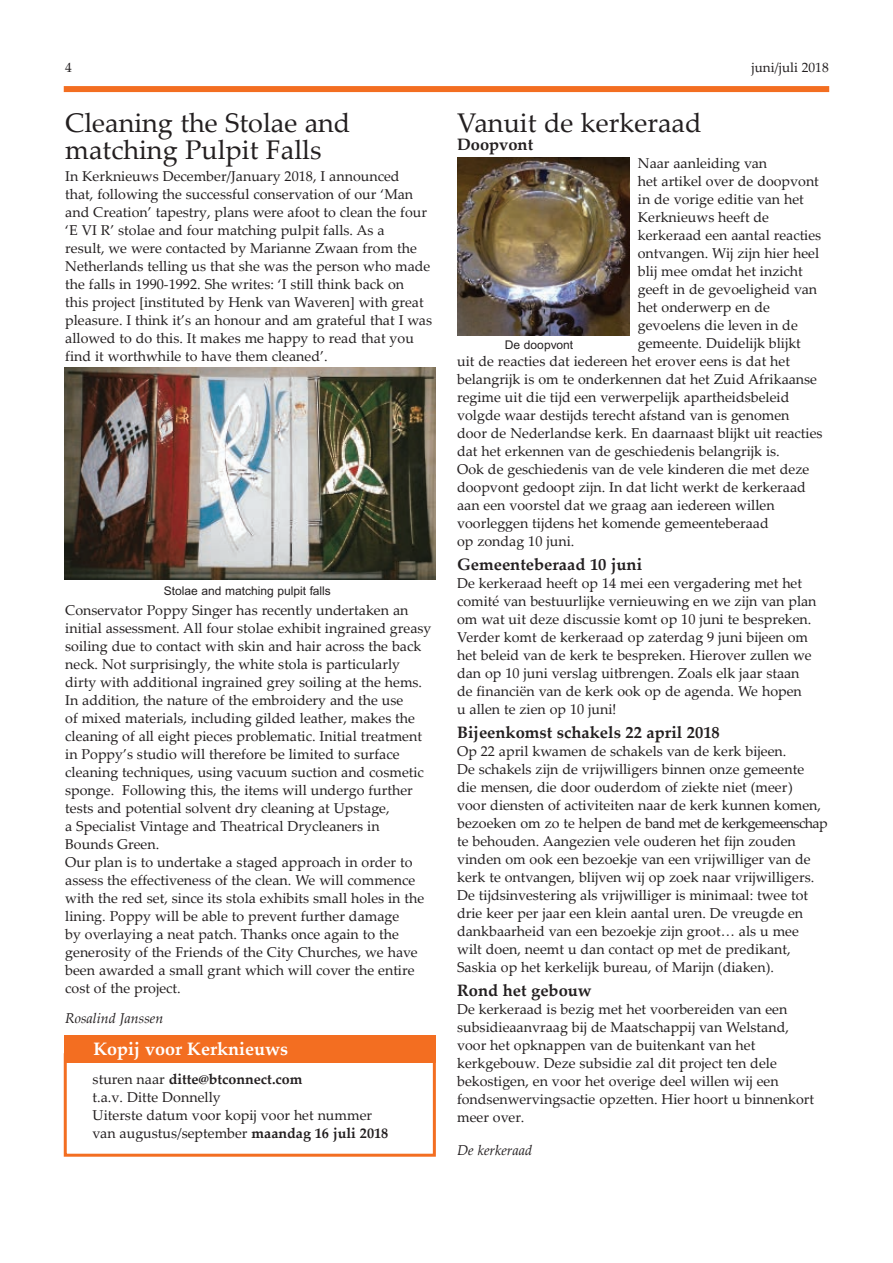
<style>
.page{position:relative;width:893px;height:1263px;background:#fff}
.page>*{position:absolute;margin:0;border:0;box-sizing:border-box;transform-origin:0 0}
.t1{font:27px/27px "Palatino Linotype";color:#231f20}
.t2{font:700 18px "Palatino Linotype";color:#fff}
.t3{font:700 16.5px "Palatino Linotype";color:#231f20}
.t4{font:14.25px/18px "Palatino Linotype";color:#231f20}
.t5{font:italic 14.25px "Palatino Linotype";color:#231f20}
.t6{font:13.5px "Palatino Linotype";color:#231f20}
.t7{font:12px "Arial";color:#231f20}
.s1{font-weight:700}
</style>
<div class="page">
<div style="left:64px;top:86px;width:765px;height:6px;background:#f36e21"></div>
<div style="left:64px;top:1053px;width:372px;height:104px;background:#fff;border:3px solid #f36e21"></div>
<div style="left:64px;top:1035px;width:372px;height:27px;background:#f36e21"></div>
<img style="left:64px;top:368px;width:372px;height:211px">
<img style="left:457px;top:157px;width:172px;height:178px">
<p class="t6" style="left:65px;top:57px;width:8px">4</p>
<p class="t6" style="left:751px;top:57px;width:79px">juni/juli 2018</p>
<h1 class="t1" style="left:65px;top:108px;width:287px">Cleaning the Stolae and matching Pulpit Falls</h1>
<p class="t4" style="left:65px;top:167px;width:368px">In Kerknieuws December/January 2018, I announced<br>that, following the successful conservation of our ‘Man and Creation’ tapestry, plans were afoot to clean the four ‘E VI R’ stolae and four matching pulpit falls. As a<br>result, we were contacted by Marianne Zwaan from the Netherlands telling us that she was the person who made the falls in 1990-1992. She writes: ‘I still think back on<br>this project [instituted by Henk van Waveren] with great pleasure. I think it’s an honour and am grateful that I was allowed to do this. It makes me happy to read that you find it worthwhile to have them cleaned’.</p>
<p class="t7" style="left:164px;top:584px;width:169px">Stolae and matching pulpit falls</p>
<p class="t4" style="left:65px;top:601px;width:368px">Conservator Poppy Singer has recently undertaken an initial assessment. All four stolae exhibit ingrained greasy soiling due to contact with skin and hair across the back neck. Not surprisingly, the white stola is particularly dirty with additional ingrained grey soiling at the hems.<br>In addition, the nature of the embroidery and the use<br>of mixed materials, including gilded leather, makes the cleaning of all eight pieces problematic. Initial treatment in Poppy’s studio will therefore be limited to surface cleaning techniques, using vacuum suction and cosmetic sponge. Following this, the items will undergo further tests and potential solvent dry cleaning at Upstage,<br>a Specialist Vintage and Theatrical Drycleaners in<br>Bounds Green.<br>Our plan is to undertake a staged approach in order to assess the effectiveness of the clean. We will commence with the red set, since its stola exhibits small holes in the lining. Poppy will be able to prevent further damage<br>by overlaying a neat patch. Thanks once again to the generosity of the Friends of the City Churches, we have been awarded a small grant which will cover the entire cost of the project.</p>
<p class="t5" style="left:65px;top:1008px;width:100px">Rosalind Janssen</p>
<p class="t2" style="left:93px;top:1035px;width:196px">Kopij voor Kerknieuws</p>
<p class="t4" style="left:93px;top:1069px;width:297px">sturen naar <span class="s1">ditte@btconnect.com<br></span>t.a.v. Ditte Donnelly<br>Uiterste datum voor kopij voor het nummer van augustus/september <span class="s1">maandag 16 juli 2018</span></p>
<h1 class="t1" style="left:457px;top:108px;width:246px">Vanuit de kerkeraad</h1>
<p class="t3" style="left:457px;top:132px;width:78px">Doopvont</p>
<p class="t4" style="left:638px;top:153px;width:131px">Naar aanleiding van</p>
<p class="t4" style="left:638px;top:171px;width:183px">het artikel over de doopvont</p>
<p class="t4" style="left:638px;top:189px;width:168px">in de vorige editie van het</p>
<p class="t4" style="left:638px;top:207px;width:133px">Kerknieuws heeft de</p>
<p class="t4" style="left:638px;top:225px;width:185px">kerkeraad een aantal reacties</p>
<p class="t4" style="left:638px;top:243px;width:183px">ontvangen. Wij zijn hier heel</p>
<p class="t4" style="left:638px;top:261px;width:167px">blij mee omdat het inzicht</p>
<p class="t4" style="left:638px;top:279px;width:181px">geeft in de gevoeligheid van</p>
<p class="t4" style="left:638px;top:297px;width:134px">het onderwerp en de</p>
<p class="t4" style="left:638px;top:315px;width:161px">gevoelens die leven in de</p>
<p class="t4" style="left:638px;top:333px;width:165px">gemeente. Duidelijk blijkt</p>
<p class="t4" style="left:457px;top:351px;width:334px">uit de reacties dat iedereen het erover eens is dat het</p>
<p class="t4" style="left:457px;top:369px;width:361px">belangrijk is om te onderkennen dat het Zuid Afrikaanse</p>
<p class="t4" style="left:457px;top:387px;width:334px">regime uit die tijd een verwerpelijk apartheidsbeleid</p>
<p class="t4" style="left:457px;top:405px;width:334px">volgde waar destijds terecht afstand van is genomen</p>
<p class="t4" style="left:457px;top:423px;width:367px">door de Nederlandse kerk. En daarnaast blijkt uit reacties</p>
<p class="t4" style="left:457px;top:441px;width:324px">dat het erkennen van de geschiedenis belangrijk is.</p>
<p class="t4" style="left:457px;top:459px;width:354px">Ook de geschiedenis van de vele kinderen die met deze</p>
<p class="t4" style="left:457px;top:477px;width:350px">doopvont gedoopt zijn. In dat licht werkt de kerkeraad</p>
<p class="t4" style="left:457px;top:495px;width:319px">aan een voorstel dat we graag aan iedereen willen</p>
<p class="t4" style="left:457px;top:513px;width:313px">voorleggen tijdens het komende gemeenteberaad</p>
<p class="t4" style="left:457px;top:531px;width:119px">op zondag 10 juni.</p>
<p class="t3" style="left:457px;top:552px;width:187px">Gemeenteberaad 10 juni</p>
<p class="t4" style="left:457px;top:573px;width:361px">De kerkeraad heeft op 14 mei een vergadering met het comité van bestuurlijke vernieuwing en we zijn van plan om wat uit deze discussie komt op 10 juni te bespreken.<br>Verder komt de kerkeraad op zaterdag 9 juni bijeen om het beleid van de kerk te bespreken. Hierover zullen we dan op 10 juni verslag uitbrengen. Zoals elk jaar staan de financiën van de kerk ook op de agenda. We hopen<br>u allen te zien op 10 juni!</p>
<p class="t3" style="left:457px;top:720px;width:264px">Bijeenkomst schakels 22 april 2018</p>
<p class="t4" style="left:457px;top:741px;width:372px">Op 22 april kwamen de schakels van de kerk bijeen.<br>De schakels zijn de vrijwilligers binnen onze gemeente<br>die mensen, die door ouderdom of ziekte niet (meer)<br>voor diensten of activiteiten naar de kerk kunnen komen, bezoeken om zo te helpen de band met de kerkgemeenschap te behouden. Aangezien vele ouderen het fijn zouden vinden om ook een bezoekje van een vrijwilliger van de kerk te ontvangen, blijven wij op zoek naar vrijwilligers.<br>De tijdsinvestering als vrijwilliger is minimaal: twee tot drie keer per jaar een klein aantal uren. De vreugde en dankbaarheid van een bezoekje zijn groot… als u mee<br>wilt doen, neemt u dan contact op met de predikant, Saskia op het kerkelijk bureau, of Marijn (diaken).</p>
<p class="t3" style="left:457px;top:978px;width:136px">Rond het gebouw</p>
<p class="t4" style="left:457px;top:999px;width:359px">De kerkeraad is bezig met het voorbereiden van een subsidieaanvraag bij de Maatschappij van Welstand, voor het opknappen van de buitenkant van het kerkgebouw. Deze subsidie zal dit project ten dele bekostigen, en voor het overige deel willen wij een fondsenwervingsactie opzetten. Hier hoort u binnenkort meer over.</p>
<p class="t5" style="left:457px;top:1140px;width:77px">De kerkeraad</p>
<p class="t7" style="left:505px;top:337px;width:70px">De doopvont</p>
</div>
